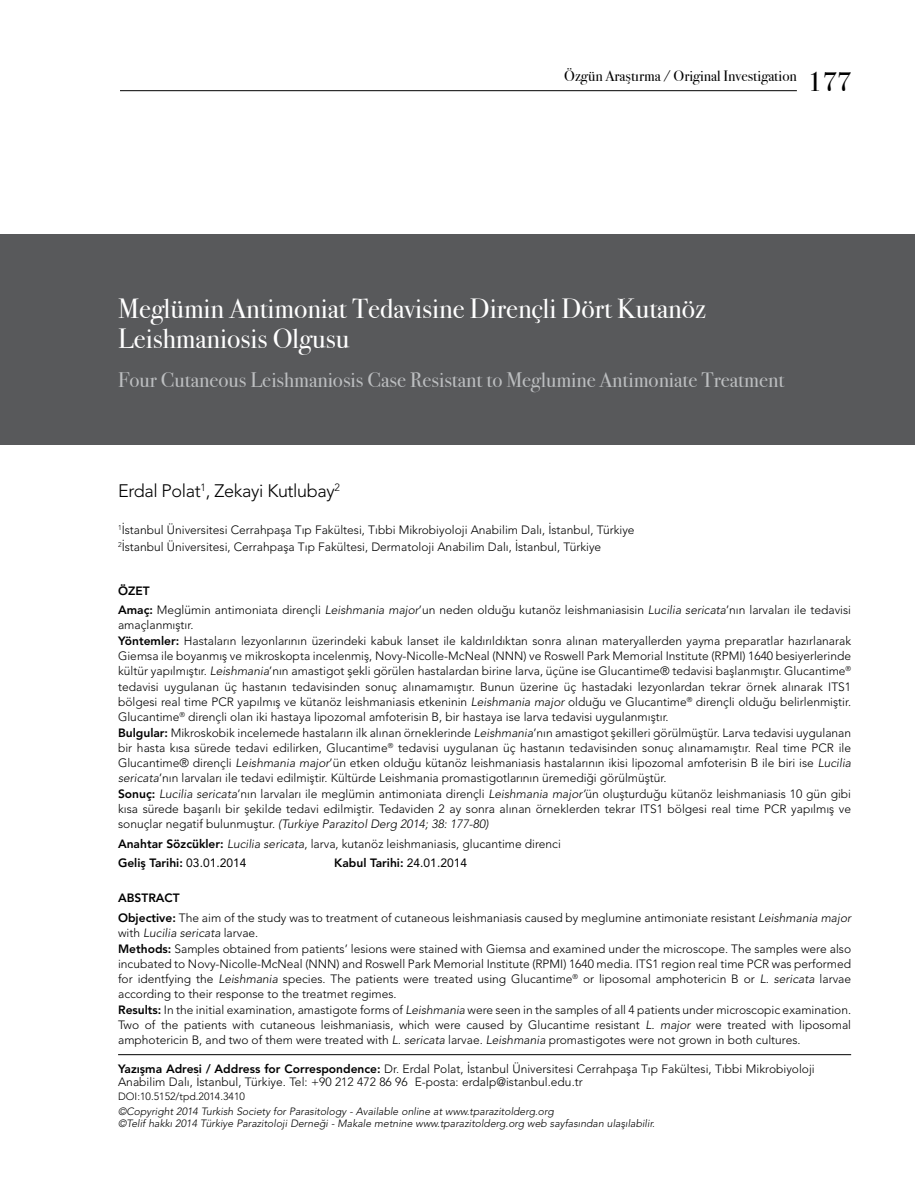
<style>
.page{position:relative;width:915px;height:1191px;background:#fff}
.page>*{position:absolute;margin:0;border:0;box-sizing:border-box;transform-origin:0 0}
.t1{font:27.75px/30px "Bodoni Svty Two ITCTT Book";color:#fff}
.t2{font:27px "Bodoni Svty Two ITCTT Book";color:#000}
.t3{font:21px "Bodoni Svty Two ITCTT Book";color:#bcbec0}
.t4{font:300 18px "Avenir LT Std";letter-spacing:-.02em;color:#000}
.t5{font:15px "Bodoni Svty Two ITCTT Book";color:#000}
.t6{font:300 12px/15.3px "Avenir LT Std";color:#000}
.t7{font:800 12px "Avenir LT Std";color:#000}
.t8{font:italic 300 10.5px/12.6px "Avenir LT Std";color:#000}
.t9{font:300 10.5px "Avenir LT Std";color:#000}
.s1{font-weight:800}
.s2{font-style:italic}
.s3{font-weight:400}
</style>
<div class="page">
<div style="left:0;top:234px;width:914px;height:211px;background:#58595b"></div>
<hr style="left:118px;top:1054px;width:732px;height:1px;background:#000">
<hr style="left:120px;top:90px;width:676px;height:1px;background:#000">
<p class="t5" style="left:564px;top:64px;width:234px">Özgün Araştırma / Original Investigation</p>
<h2 class="t2" style="left:807px;top:59px;width:45px">177</h2>
<h1 class="t1" style="left:118px;top:291px;width:589px">Meglümin Antimoniat Tedavisine Dirençli Dört Kutanöz<br>Leishmaniosis Olgusu</h1>
<h3 class="t3" style="left:118px;top:362px;width:667px">Four Cutaneous Leishmaniosis Case Resistant to Meglumine Antimoniate Treatment</h3>
<h3 class="t4" style="left:118px;top:480px;width:223px">Erdal Polat<sup>1</sup>, Zekayi Kutlubay<sup>2</sup></h3>
<p class="t6" style="left:118px;top:521px;width:518px;line-height:17.1px"><sup>1</sup>İstanbul Üniversitesi Cerrahpaşa Tıp Fakültesi, Tıbbi Mikrobiyoloji Anabilim Dalı, İstanbul, Türkiye<br><sup>2</sup>İstanbul Üniversitesi, Cerrahpaşa Tıp Fakültesi, Dermatoloji Anabilim Dalı, İstanbul, Türkiye</p>
<p class="t6" style="left:118px;top:580px;width:734px;line-height:19.5px"><span class="s1">ÖZET<br>Amaç:</span> Meglümin antimoniata dirençli <span class="s2">Leishmania major</span>’un neden olduğu kutanöz leishmaniasisin <span class="s2">Lucilia sericata</span>’nın larvaları ile tedavisi</p>
<p class="t6" style="left:118px;top:617px;width:734px">amaçlanmıştır.<br><span class="s1">Yöntemler:</span> Hastaların lezyonlarının üzerindeki kabuk lanset ile kaldırıldıktan sonra alınan materyallerden yayma preparatlar hazırlanarak Giemsa ile boyanmış ve mikroskopta incelenmiş, Novy-Nicolle-McNeal (NNN) ve Roswell Park Memorial Institute (RPMI) 1640 besiyerlerinde kültür yapılmıştır. <span class="s2">Leishmania</span>’nın amastigot şekli görülen hastalardan birine larva, üçüne ise Glucantime® tedavisi başlanmıştır. Glucantime<sup>® </sup>tedavisi uygulanan üç hastanın tedavisinden sonuç alınamamıştır. Bunun üzerine üç hastadaki lezyonlardan tekrar örnek alınarak ITS1 bölgesi real time PCR yapılmış ve kütanöz leishmaniasis etkeninin <span class="s2">Leishmania major</span> olduğu ve Glucantime<sup>®</sup> dirençli olduğu belirlenmiştir.<br>Glucantime<sup>®</sup> dirençli olan iki hastaya lipozomal amfoterisin B, bir hastaya ise larva tedavisi uygulanmıştır.<br><span class="s1">Bulgular:</span> Mikroskobik incelemede hastaların ilk alınan örneklerinde <span class="s2">Leishmania</span>’nın amastigot şekilleri görülmüştür. Larva tedavisi uygulanan bir hasta kısa sürede tedavi edilirken, Glucantime<sup>®</sup> tedavisi uygulanan üç hastanın tedavisinden sonuç alınamamıştır. Real time PCR ile Glucantime® dirençli <span class="s2">Leishmania major</span>’ün etken olduğu kütanöz leishmaniasis hastalarının ikisi lipozomal amfoterisin B ile biri ise <span class="s2">Lucilia sericata</span>’nın larvaları ile tedavi edilmiştir. Kültürde Leishmania promastigotlarının üremediği görülmüştür.<br><span class="s1">Sonuç:</span> <span class="s2">Lucilia sericata</span>’nın larvaları ile meglümin antimoniata dirençli <span class="s2">Leishmania major’</span>ün oluşturduğu kütanöz leishmaniasis 10 gün gibi kısa sürede başarılı bir şekilde tedavi edilmiştir. Tedaviden 2 ay sonra alınan örneklerden tekrar ITS1 bölgesi real time PCR yapılmış ve sonuçlar negatif bulunmuştur. <span class="s2">(Turkiye Parazitol Derg 2014; 38: 177-80)</span></p>
<p class="t6" style="left:118px;top:834px;width:444px;line-height:19.5px"><span class="s1">Anahtar Sözcükler:</span> <span class="s2">Lucilia sericata</span>, larva, kutanöz leishmaniasis, glucantime direnci<br><span class="s1">Geliş Tarihi:</span> <span class="s3">03.01.2014</span></p>
<p class="t7" style="left:334px;top:856px;width:134px">Kabul Tarihi: <span class="s3">24.01.2014</span></p>
<p class="t6" style="left:118px;top:888px;width:734px;line-height:19.5px"><span class="s1">ABSTRACT<br>Objective:</span> The aim of the study was to treatment of cutaneous leishmaniasis caused by meglumine antimoniate resistant <span class="s2">Leishmania major</span></p>
<p class="t6" style="left:118px;top:925px;width:734px">with <span class="s2">Lucilia sericata</span> larvae.<br><span class="s1">Methods:</span> Samples obtained from patients’ lesions were stained with Giemsa and examined under the microscope. The samples were also incubated to Novy-Nicolle-McNeal (NNN) and Roswell Park Memorial Institute (RPMI) 1640 media. ITS1 region real time PCR was performed for identfying the <span class="s2">Leishmania</span> species. The patients were treated using Glucantime<sup>®</sup> or liposomal amphotericin B or <span class="s2">L. sericata</span> larvae according to their response to the treatmet regimes.<br><span class="s1">Results:</span> In the initial examination, amastigote forms of <span class="s2">Leishmania</span> were seen in the samples of all 4 patients under microscopic examination.<br>Two of the patients with cutaneous leishmaniasis, which were caused by Glucantime resistant <span class="s2">L. major</span> were treated with liposomal amphotericin B, and two of them were treated with <span class="s2">L. sericata</span> larvae. <span class="s2">Leishmania</span> promastigotes were not grown in both cultures.</p>
<p class="t6" style="left:118px;top:1061px;width:698px;line-height:13.5px"><span class="s1">Yazışma Adresi / Address for Correspondence:</span> Dr. Erdal Polat, İstanbul Üniversitesi Cerrahpaşa Tıp Fakültesi, Tıbbi Mikrobiyoloji<br>Anabilim Dalı, İstanbul, Türkiye. Tel: +90 212 472 86 96 E-posta: erdalp@istanbul.edu.tr</p>
<p class="t9" style="left:118px;top:1089px;width:128px">DOI:10.5152/tpd.2014.3410</p>
<p class="t8" style="left:118px;top:1104px;width:538px">©Copyright 2014 Turkish Society for Parasitology - Available online at www.tparazitolderg.org<br>©Telif hakkı 2014 Türkiye Parazitoloji Derneği - Makale metnine www.tparazitolderg.org web sayfasından ulaşılabilir.</p>
</div>
